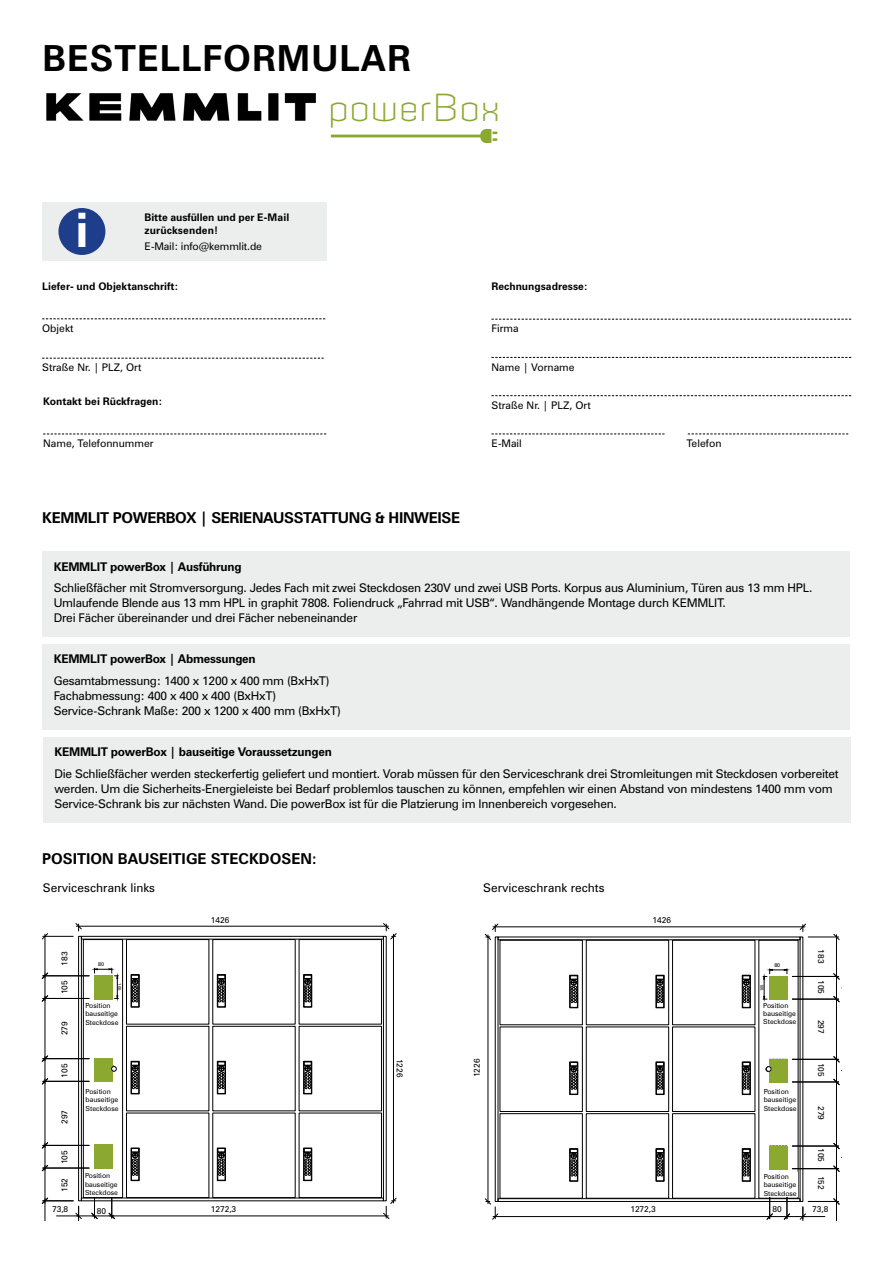
<style>
.page{position:relative;width:893px;height:1263px;background:#fff}
.page>*{position:absolute;margin:0;border:0;box-sizing:border-box;transform-origin:0 0}
.Headline{font:700 47.55px "Zurich BT";color:#fff}
.t1{font:300 37.95px "Armada";color:#8ba931}
.Headline-2{font:700 36px "Zurich BT";letter-spacing:.03em;color:#000}
.t2{font:700 15px "Zurich BT";letter-spacing:-.02em;color:#000}
.t3{font:700 15px "Zurich BT";color:#000}
.t4{font:12px/15px "Zurich BT";letter-spacing:-.02em;color:#000}
.t5{font:700 12px "Zurich BT";letter-spacing:-.02em;color:#000}
.t6{font:12px "Zurich BT";color:#000}
.t7{font:10.5px "Zurich BT";color:#000}
.t8{font:700 10.5px/12.6px "Zurich BT";color:#000}
.t9{font:8.4px "Zurich BT";color:#000}
.t10{font:6.9px/8.2px "Zurich BT";color:#000}
.t11{font:5.4px "Zurich BT";color:#000}
.t12{font:4.2px "Zurich BT";color:#000}
</style>
<div class="page">
<div style="left:42px;top:552px;width:808px;height:85px;background:#eceded"></div>
<div style="left:42px;top:644px;width:808px;height:85px;background:#eceded"></div>
<div style="left:43px;top:737px;width:808px;height:85px;background:#eceded"></div>
<hr style="left:331px;top:135px;width:155px;height:2px;background:#8ba931">
<svg style="left:480px;top:129px;width:17px;height:14px"></svg>
<img style="left:46px;top:93px;width:269px;height:28px">
<div style="left:42px;top:202px;width:284px;height:58px;background:#eceded"></div>
<svg style="left:491px;top:319px;width:360px;height:1px"></svg>
<svg style="left:491px;top:357px;width:360px;height:1px"></svg>
<svg style="left:491px;top:395px;width:360px;height:1px"></svg>
<svg style="left:491px;top:434px;width:173px;height:1px"></svg>
<svg style="left:688px;top:434px;width:160px;height:1px"></svg>
<svg style="left:42px;top:318px;width:283px;height:1px"></svg>
<svg style="left:42px;top:358px;width:282px;height:1px"></svg>
<div style="left:58px;top:208px;width:47px;height:47px;background:#1e3e8b;border-radius:50%"></div>
<svg style="left:43px;top:434px;width:283px;height:1px"></svg>
<svg style="left:41px;top:923px;width:356px;height:297px"></svg>
<div style="left:94px;top:975px;width:19px;height:24px;background:#8ba931"></div>
<div style="left:92px;top:1173px;width:23px;height:24px;background:#fff"></div>
<div style="left:94px;top:1144px;width:19px;height:25px;background:#8ba931"></div>
<svg style="left:94px;top:1058px;width:23px;height:24px"></svg>
<svg style="left:484px;top:923px;width:358px;height:297px"></svg>
<div style="left:769px;top:976px;width:18px;height:23px;background:#8ba931"></div>
<div style="left:762px;top:1172px;width:36px;height:25px;background:#fff"></div>
<div style="left:769px;top:1146px;width:18px;height:23px;background:#8ba931"></div>
<svg style="left:766px;top:1059px;width:22px;height:24px"></svg>
<p class="Headline-2" style="left:43px;top:37px;width:370px">BESTELLFORMULAR</p>
<p class="t1" style="left:328px;top:84px;width:174px">powerBox</p>
<p class="Headline" style="left:75px;top:201px;width:15px">i</p>
<p class="t8" style="left:145px;top:211px;width:146px">Bitte ausfüllen und per E-Mail zurücksenden!</p>
<p class="t7" style="left:145px;top:240px;width:119px">E-Mail: info@kemmlit.de</p>
<p class="t8" style="left:42px;top:280px;width:138px">Liefer- und Objektanschrift:</p>
<p class="t7" style="left:42px;top:322px;width:33px">Objekt</p>
<p class="t7" style="left:42px;top:360px;width:101px">Straße Nr. | PLZ, Ort</p>
<p class="t8" style="left:43px;top:395px;width:121px">Kontakt bei Rückfragen:</p>
<p class="t7" style="left:43px;top:437px;width:112px">Name, Telefonnummer</p>
<p class="t2" style="left:42px;top:508px;width:420px">KEMMLIT POWERBOX | SERIENAUSSTATTUNG &amp; HINWEISE</p>
<p class="t5" style="left:54px;top:559px;width:189px">KEMMLIT powerBox | Ausführung</p>
<p class="t8" style="left:491px;top:280px;width:98px">Rechnungsadresse:</p>
<p class="t7" style="left:491px;top:322px;width:29px">Firma</p>
<p class="t7" style="left:491px;top:360px;width:85px">Name | Vorname</p>
<p class="t7" style="left:491px;top:399px;width:101px">Straße Nr. | PLZ, Ort</p>
<p class="t7" style="left:491px;top:437px;width:32px">E-Mail</p>
<p class="t7" style="left:686px;top:437px;width:36px">Telefon</p>
<p class="t4" style="left:54px;top:580px;width:760px">Schließfächer mit Stromversorgung. Jedes Fach mit zwei Steckdosen 230V und zwei USB Ports. Korpus aus Aluminium, Türen aus 13 mm HPL.<br>Umlaufende Blende aus 13 mm HPL in graphit 7808. Foliendruck „Fahrrad mit USB“. Wandhängende Montage durch KEMMLIT.<br>Drei Fächer übereinander und drei Fächer nebeneinander</p>
<p class="t5" style="left:54px;top:652px;width:204px">KEMMLIT powerBox | Abmessungen</p>
<p class="t4" style="left:54px;top:673px;width:289px">Gesamtabmessung: 1400 x 1200 x 400 mm (BxHxT)<br>Fachabmessung: 400 x 400 x 400 (BxHxT)<br>Service-Schrank Maße: 200 x 1200 x 400 mm (BxHxT)</p>
<p class="t5" style="left:54px;top:745px;width:279px">KEMMLIT powerBox | bauseitige Voraussetzungen</p>
<p class="t4" style="left:54px;top:766px;width:786px">Die Schließfächer werden steckerfertig geliefert und montiert. Vorab müssen für den Serviceschrank drei Stromleitungen mit Steckdosen vorbereitet werden. Um die Sicherheits-Energieleiste bei Bedarf problemlos tauschen zu können, empfehlen wir einen Abstand von mindestens 1400 mm vom<br>Service-Schrank bis zur nächsten Wand. Die powerBox ist für die Platzierung im Innenbereich vorgesehen.</p>
<p class="t3" style="left:42px;top:849px;width:277px">POSITION BAUSEITIGE STECKDOSEN:</p>
<p class="t6" style="left:43px;top:880px;width:114px">Serviceschrank links</p>
<p class="t6" style="left:483px;top:881px;width:123px">Serviceschrank rechts</p>
<p class="t9" style="left:211px;top:914px;width:20px">1426</p>
<p class="t9" style="left:652px;top:914px;width:20px">1426</p>
<p class="t9" style="left:59px;top:965px;width:15px;rotate:-90deg">183</p>
<p class="t9" style="left:59px;top:994px;width:15px;rotate:-90deg">105</p>
<p class="t9" style="left:59px;top:1035px;width:15px;rotate:-90deg">279</p>
<p class="t9" style="left:59px;top:1077px;width:15px;rotate:-90deg">105</p>
<p class="t9" style="left:59px;top:1124px;width:15px;rotate:-90deg">297</p>
<p class="t9" style="left:59px;top:1164px;width:15px;rotate:-90deg">105</p>
<p class="t9" style="left:59px;top:1192px;width:15px;rotate:-90deg">152</p>
<p class="t11" style="left:98px;top:960px;width:7px">80</p>
<p class="t12" style="left:122px;top:983px;width:9px;rotate:90deg">105</p>
<p class="t10" style="left:85px;top:1001px;width:27px">Position</p>
<p class="t10" style="left:85px;top:1010px;width:35px">bauseitige<br>Steckdose</p>
<p class="t10" style="left:86px;top:1087px;width:27px">Position</p>
<p class="t10" style="left:86px;top:1095px;width:35px">bauseitige<br>Steckdose</p>
<p class="t10" style="left:85px;top:1171px;width:27px">Position</p>
<p class="t10" style="left:85px;top:1180px;width:35px">bauseitige<br>Steckdose</p>
<p class="t9" style="left:405px;top:1058px;width:20px;rotate:90deg">1226</p>
<p class="t9" style="left:472px;top:1077px;width:20px;rotate:-90deg">1226</p>
<p class="t12" style="left:759px;top:991px;width:9px;rotate:-90deg">105</p>
<p class="t11" style="left:774px;top:962px;width:7px">80</p>
<p class="t10" style="left:763px;top:1001px;width:27px">Position</p>
<p class="t10" style="left:763px;top:1009px;width:35px">bauseitige<br>Steckdose</p>
<p class="t10" style="left:764px;top:1087px;width:27px">Position</p>
<p class="t10" style="left:764px;top:1096px;width:35px">bauseitige<br>Steckdose</p>
<p class="t10" style="left:764px;top:1172px;width:27px">Position</p>
<p class="t10" style="left:764px;top:1180px;width:35px">bauseitige<br>Steckdose</p>
<p class="t9" style="left:826px;top:949px;width:15px;rotate:90deg">183</p>
<p class="t9" style="left:826px;top:980px;width:15px;rotate:90deg">105</p>
<p class="t9" style="left:826px;top:1019px;width:15px;rotate:90deg">297</p>
<p class="t9" style="left:826px;top:1062px;width:15px;rotate:90deg">105</p>
<p class="t9" style="left:826px;top:1106px;width:15px;rotate:90deg">279</p>
<p class="t9" style="left:826px;top:1148px;width:15px;rotate:90deg">105</p>
<p class="t9" style="left:826px;top:1176px;width:15px;rotate:90deg">152</p>
<p class="t9" style="left:52px;top:1204px;width:18px">73,8</p>
<p class="t9" style="left:97px;top:1206px;width:11px">80</p>
<p class="t9" style="left:211px;top:1204px;width:27px">1272,3</p>
<p class="t9" style="left:630px;top:1204px;width:27px">1272,3</p>
<p class="t9" style="left:772px;top:1204px;width:11px">80</p>
<p class="t9" style="left:812px;top:1204px;width:18px">73,8</p>
</div>
